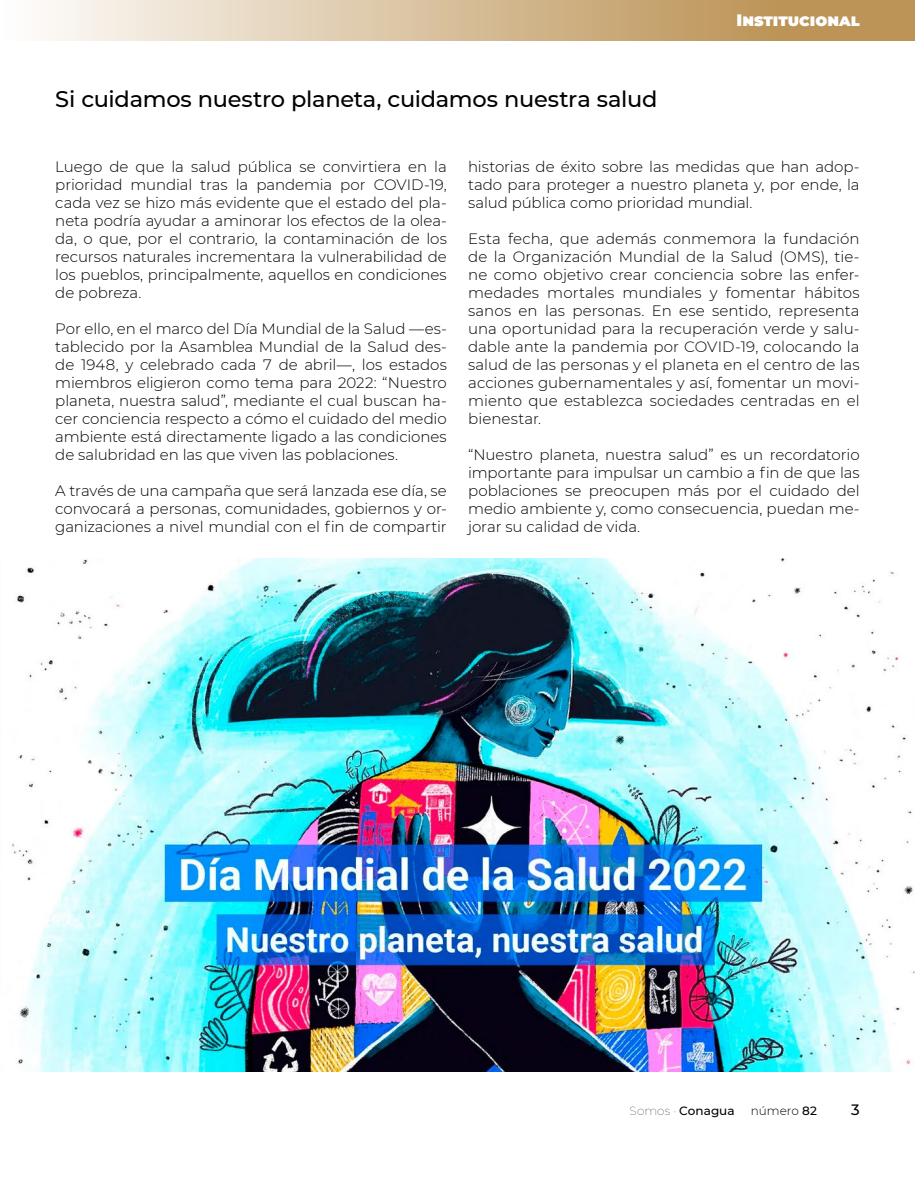
<style>
.page{position:relative;width:915px;height:1191px;background:#fff}
.page>*{position:absolute;margin:0;border:0;box-sizing:border-box;transform-origin:0 0}
.t1{font:500 22.5px "Montserrat";letter-spacing:-.015em;color:#000}
.t2{font:900 16.5px "Montserrat";color:#fff}
.t3{font:300 15px/18px "Montserrat";letter-spacing:-.005em;color:#000;text-align:justify}
.t4{font:500 15px "Montserrat";color:#000}
.t5{font:500 12px "Montserrat";letter-spacing:.005em;color:#000}
.t6{font:300 12px "Montserrat";letter-spacing:-.005em;color:#000}
.s1{font-weight:100}
.s2{font-weight:500}
</style>
<div class="page">
<svg style="left:46px;top:0;width:868px;height:40px;background:#d6bd98"></svg>
<img style="left:12px;top:558px;width:902px;height:513px">
<h1 class="t1" style="left:55px;top:83px;width:603px">Si cuidamos nuestro planeta, cuidamos nuestra salud</h1>
<p class="t2" style="left:736px;top:7px;width:121px">Institucional</p>
<p class="t3" style="left:55px;top:157px;width:393px">Luego de que la salud pública se convirtiera en la prioridad mundial tras la pandemia por COVID-19, cada vez se hizo más evidente que el estado del pla&shy;neta podría ayudar a aminorar los efectos de la olea&shy;da, o que, por el contrario, la contaminación de los recursos naturales incrementara la vulnerabilidad de los pueblos, principalmente, aquellos en condiciones de pobreza.</p>
<p class="t3" style="left:55px;top:319px;width:393px">Por ello, en el marco del Día Mundial de la Salud —es&shy;tablecido por la Asamblea Mundial de la Salud des&shy;de 1948, y celebrado cada 7 de abril—, los estados miembros eligieron como tema para 2022: “Nuestro planeta, nuestra salud”, mediante el cual buscan ha&shy;cer conciencia respecto a cómo el cuidado del medio ambiente está directamente ligado a las condiciones de salubridad en las que viven las poblaciones.</p>
<p class="t3" style="left:55px;top:481px;width:393px">A través de una campaña que será lanzada ese día, se convocará a personas, comunidades, gobiernos y or&shy;ganizaciones a nivel mundial con el fin de compartir</p>
<p class="t3" style="left:468px;top:157px;width:393px">historias de éxito sobre las medidas que han adop&shy;tado para proteger a nuestro planeta y, por ende, la salud pública como prioridad mundial.</p>
<p class="t3" style="left:468px;top:229px;width:393px">Esta fecha, que además conmemora la fundación de la Organización Mundial de la Salud (OMS), tie&shy;ne como objetivo crear conciencia sobre las enfer&shy;medades mortales mundiales y fomentar hábitos sanos en las personas. En ese sentido, representa una oportunidad para la recuperación verde y salu&shy;dable ante la pandemia por COVID-19, colocando la salud de las personas y el planeta en el centro de las acciones gubernamentales y así, fomentar un movi&shy;miento que establezca sociedades centradas en el bienestar.</p>
<p class="t3" style="left:468px;top:445px;width:393px">“Nuestro planeta, nuestra salud” es un recordatorio importante para impulsar un cambio a fin de que las poblaciones se preocupen más por el cuidado del medio ambiente y, como consecuencia, puedan me&shy;jorar su calidad de vida.</p>
<p class="t5" style="left:629px;top:1102px;width:106px"><span class="s1">Somos ·</span> Conagua</p>
<p class="t6" style="left:750px;top:1102px;width:68px">número <span class="s2">82</span></p>
<p class="t4" style="left:850px;top:1098px;width:10px">3</p>
</div>
